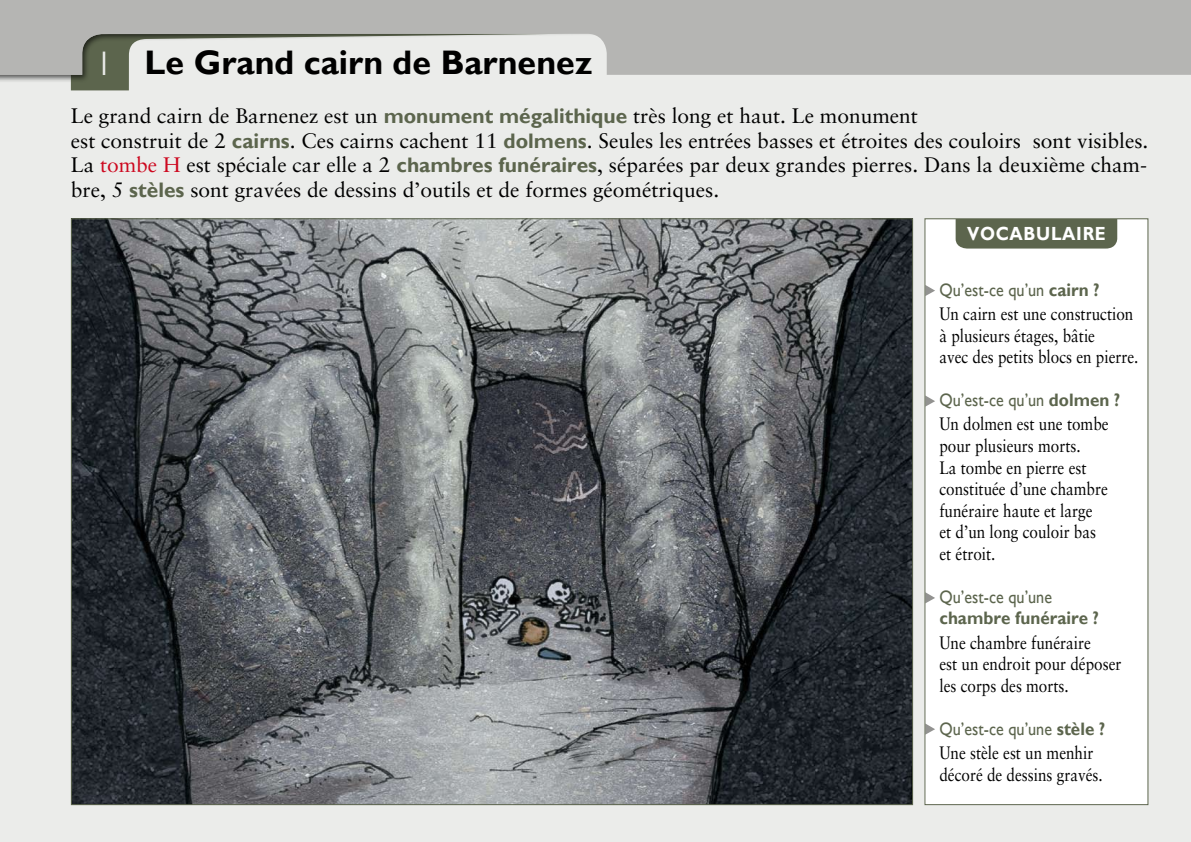
<style>
.page{position:relative;width:1191px;height:842px;background:#ebecea}
.page>*{position:absolute;margin:0;border:0;box-sizing:border-box;transform-origin:0 0}
.t1{font:700 34px "Gill Sans";color:#000}
.t2{font:34px "Gill Sans";color:#ebecea;scale:.7 1}
.t3{font:21px/24.5px "Sabon";color:#000}
.t4{font:700 19px "Gill Sans";letter-spacing:.04em;color:#fff;scale:.9 1}
.t5{font:18px/21.6px "Sabon";color:#000;scale:.85 1}
.t6{font:18px "Gill Sans";color:#5c654d;scale:.9 1}
.t7{font:700 18px "Gill Sans";color:#5c654d;scale:.95 1}
.s1{font-family:"Gill Sans";font-weight:700;color:#5c654d}
.s2{color:#cd071e}
.s3{font-weight:700}
</style>
<div class="page">
<div style="left:0;top:0;width:1191px;height:94px;background:#000;opacity:.65"></div>
<svg style="left:0;top:0;width:1191px;height:75px;fill:#b5b5b3"></svg>
<img style="left:73px;top:220px;width:838px;height:583px">
<div style="left:925px;top:219px;width:223px;height:586px;background:#fff"></div>
<svg style="left:926px;top:285px;width:9px;height:11px"></svg>
<svg style="left:926px;top:396px;width:9px;height:10px"></svg>
<svg style="left:926px;top:592px;width:9px;height:11px"></svg>
<svg style="left:926px;top:724px;width:9px;height:10px"></svg>
<div style="left:955px;top:220px;width:162px;height:29px;background:#5c654d"></div>
<div style="left:924px;top:218px;width:224px;height:587px;border:1px solid #5c654d"></div>
<h1 class="t1" style="left:145px;top:43px;width:449px">Le Grand cairn de Barnenez</h1>
<p class="t3" style="left:71px;top:103px;width:1079px">Le grand cairn de Barnenez est un <span class="s1">monument mégalithique</span> très long et haut. Le monument<br>est construit de 2 <span class="s1">cairns</span>. Ces cairns cachent 11 <span class="s1">dolmens</span>. Seules les entrées basses et étroites des couloirs sont visibles.<br>La <span class="s2">tombe H</span> est spéciale car elle a 2 <span class="s1">chambres funéraires</span>, séparées par deux grandes pierres. Dans la deuxième cham&shy;bre, 5 <span class="s1">stèles</span> sont gravées de dessins d’outils et de formes géométriques.</p>
<h1 class="t2" style="left:98px;top:43px;width:19px">1</h1>
<p class="t4" style="left:967px;top:223px;width:156px">vocabulaire</p>
<p class="t6" style="left:939px;top:279px;width:179px">Qu’est-ce qu’un <span class="s3">cairn ?</span></p>
<p class="t5" style="left:939px;top:303px;width:236px">Un cairn est une construction à plusieurs étages, bâtie<br>avec des petits blocs en pierre.</p>
<p class="t6" style="left:939px;top:389px;width:202px">Qu’est-ce qu’un <span class="s3">dolmen ?</span></p>
<p class="t5" style="left:939px;top:413px;width:200px">Un dolmen est une tombe pour plusieurs morts.<br>La tombe en pierre est constituée d’une chambre funéraire haute et large et d’un long couloir bas et étroit.</p>
<p class="t6" style="left:939px;top:586px;width:127px">Qu’est-ce qu’une</p>
<p class="t7" style="left:939px;top:608px;width:169px">chambre funéraire ?</p>
<p class="t5" style="left:939px;top:631px;width:216px">Une chambre funéraire<br>est un endroit pour déposer les corps des morts.</p>
<p class="t6" style="left:939px;top:718px;width:186px">Qu’est-ce qu’une <span class="s3">stèle ?</span></p>
<p class="t5" style="left:939px;top:742px;width:194px">Une stèle est un menhir décoré de dessins gravés.</p>
</div>
